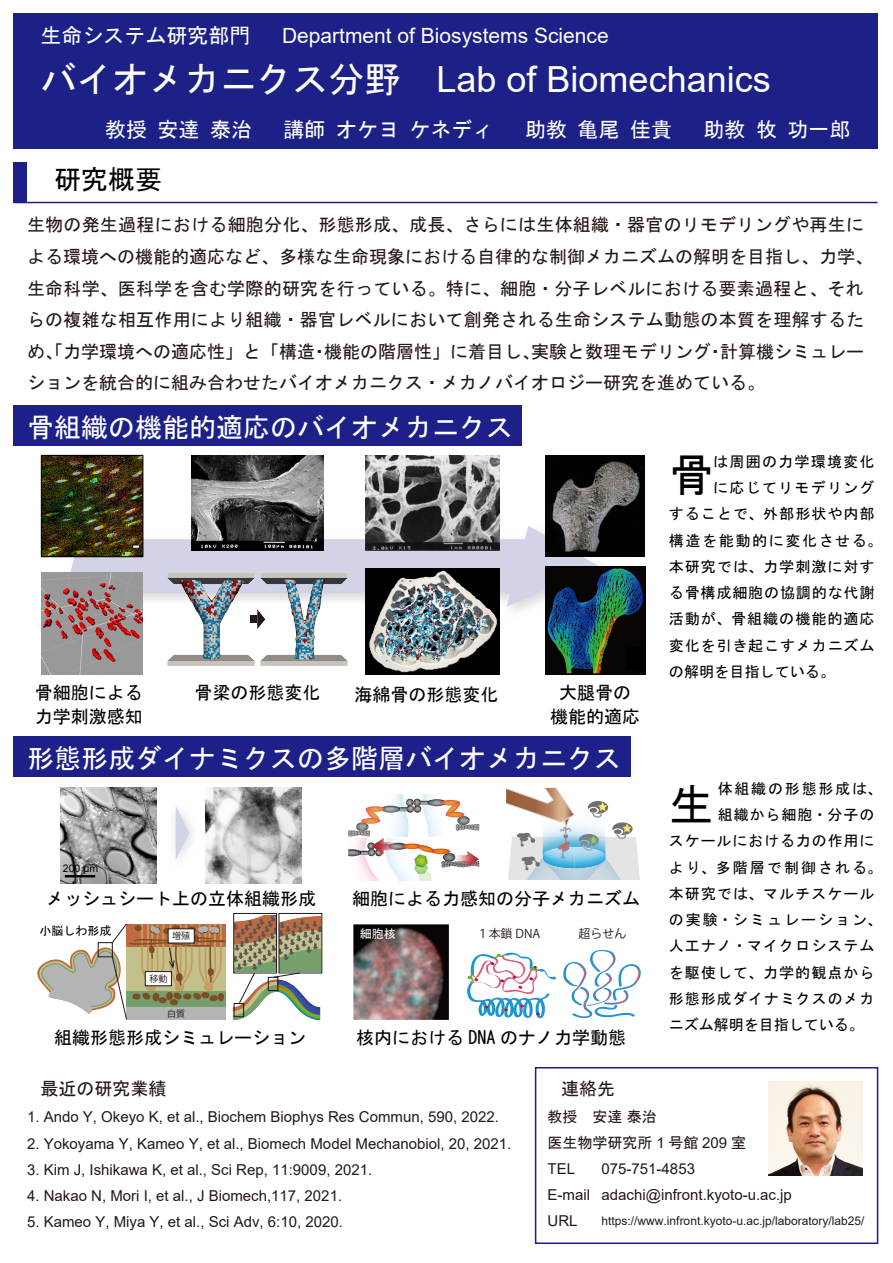
<style>
.page{position:relative;width:893px;height:1263px;background:#fff}
.page>*{position:absolute;margin:0;border:0;box-sizing:border-box;transform-origin:0 0}
.t1{font:45px "MS Gothic";color:#000}
.t2{font:36px "Arial";color:#fff}
.t3{font:27px "MS Gothic";color:#fff}
.t4{font:27px "MS Gothic";color:#000}
.t5{font:21px "Arial";color:#fff}
.t6{font:21px "MS Gothic";color:#fff}
.t7{font:18px/31.5px "MS Gothic";color:#231815}
.t8{font:18px/24px "MS Gothic";color:#000}
.t9{font:15px/26.2px "Arial";color:#231815}
.t10{font:15px "MS Gothic";letter-spacing:.06em;color:#000}
.t11{font:15px "MS Gothic";letter-spacing:.135em;color:#000}
.t12{font:15px "MS Gothic";color:#000}
.t13{font:15px/26.1px "MS Gothic";color:#231815}
.t14{font:15px "MS Gothic";letter-spacing:.1em;color:#000}
.t15{font:15px "MS Gothic";letter-spacing:.12em;color:#000}
.t16{font:12px "Arial";color:#231815}
.t17{font:12px "Koz Go Pro Regular 90 ms RKSJ H";color:#231815}
.t18{font:12px "MS Gothic";color:#000}
.t19{font:12px "MS Gothic";color:#fff}
.t20{font:10.5px "Arial";color:#000}
.t21{font:9px "Koz Go Pro Regular 90 ms RKSJ H";color:#231815}
.s1{font-family:"MS Gothic"}
.s2{font-family:"Arial"}
</style>
<div class="page">
<div style="left:14px;top:14px;width:864px;height:134px;background:#1d2087"></div>
<div style="left:14px;top:162px;width:13px;height:40px;background:#1d2088"></div>
<hr style="left:14px;top:202px;width:864px;height:1px;background:#1d2088">
<div style="left:14px;top:405px;width:508px;height:41px;background:#1d2088"></div>
<img style="left:366px;top:455px;width:133px;height:71px">
<img style="left:191px;top:455px;width:133px;height:71px">
<img style="left:546px;top:455px;width:99px;height:102px">
<img style="left:545px;top:566px;width:100px;height:108px">
<img style="left:43px;top:457px;width:98px;height:98px">
<div style="left:41px;top:455px;width:102px;height:102px;border:1px solid #000"></div>
<img style="left:41px;top:572px;width:88px;height:102px">
<div style="left:14px;top:736px;width:617px;height:41px;background:#1d2088"></div>
<div style="left:535px;top:1067px;width:343px;height:177px;border:2px solid #1d2087"></div>
<img style="left:768px;top:1081px;width:94px;height:94px">
<img style="left:387px;top:629px;width:112px;height:45px">
<img style="left:129px;top:629px;width:93px;height:46px">
<img style="left:222px;top:629px;width:165px;height:46px">
<img style="left:65px;top:526px;width:534px;height:103px">
<div style="left:250px;top:615px;width:7px;height:8px;background:#231815"></div>
<img style="left:232px;top:973px;width:89px;height:48px">
<div style="left:233px;top:913px;width:44px;height:60px;border:1px solid #221714"></div>
<svg style="left:234px;top:915px;width:87px;height:89px"></svg>
<div style="left:234px;top:1003px;width:10px;height:14px;border:1px solid #221714"></div>
<div style="left:268px;top:977px;width:10px;height:14px;border:1px solid #221714"></div>
<svg style="left:37px;top:923px;width:189px;height:97px"></svg>
<img style="left:61px;top:788px;width:96px;height:96px">
<img style="left:205px;top:788px;width:96px;height:96px">
<img style="left:174px;top:806px;width:19px;height:53px">
<svg style="left:176px;top:806px;width:13px;height:53px"></svg>
<svg style="left:348px;top:795px;width:132px;height:85px"></svg>
<svg style="left:506px;top:788px;width:134px;height:92px"></svg>
<img style="left:542px;top:788px;width:64px;height:80px">
<img style="left:353px;top:925px;width:96px;height:95px">
<svg style="left:467px;top:952px;width:89px;height:66px"></svg>
<svg style="left:563px;top:950px;width:78px;height:68px"></svg>
<p class="t5" style="left:40px;top:21px;width:570px"><span class="s1">生命システム研究部門　</span> Department of Biosystems Science</p>
<h2 class="t2" style="left:40px;top:55px;width:732px"><span class="s1">バイオメカニクス分野　</span>Lab of Biomechanics</h2>
<p class="t6" style="left:105px;top:119px;width:747px">教授 安達 泰治　 講師 オケヨ ケネディ　 助教 亀尾 佳貴　 助教 牧 功一郎</p>
<h3 class="t4" style="left:54px;top:166px;width:109px">研究概要</h3>
<p class="t7" style="left:27px;top:209px;width:848px">生物の発生過程における細胞分化、形態形成、成長、さらには生体組織・器官のリモデリングや再生による環境への機能的適応など、多様な生命現象における自律的な制御メカニズムの解明を目指し、力学、生命科学、医科学を含む学際的研究を行っている。特に、細胞・分子レベルにおける要素過程と、それらの複雑な相互作用により組織・器官レベルにおいて創発される生命システム動態の本質を理解するため、「力学環境への適応性」と「構造・機能の階層性」に着目し、実験と数理モデリング・計算機シミュレーションを統合的に組み合わせたバイオメカニクス・メカノバイオロジー研究を進めている。</p>
<h3 class="t3" style="left:27px;top:413px;width:487px">骨組織の機能的適応のバイオメカニクス</h3>
<p class="t8" style="left:35px;top:681px;width:110px">骨細胞による力学刺激感知</p>
<p class="t8" style="left:195px;top:681px;width:127px">骨梁の形態変化</p>
<p class="t8" style="left:354px;top:682px;width:145px">海綿骨の形態変化</p>
<p class="t8" style="left:550px;top:681px;width:91px;text-align:center">大腿骨の機能的適応</p>
<h3 class="t3" style="left:27px;top:745px;width:595px">形態形成ダイナミクスの多階層バイオメカニクス</h3>
<p class="t20" style="left:63px;top:861px;width:37px">200 µm</p>
<p class="t8" style="left:46px;top:886px;width:271px">メッシュシート上の立体組織形成</p>
<p class="t18" style="left:39px;top:925px;width:73px">小脳しわ形成</p>
<p class="t21" style="left:172px;top:931px;width:19px">増殖</p>
<p class="t21" style="left:149px;top:974px;width:19px">移動</p>
<p class="t21" style="left:167px;top:1008px;width:19px">白質</p>
<p class="t8" style="left:54px;top:1026px;width:253px">組織形態形成シミュレーション</p>
<p class="t8" style="left:352px;top:886px;width:289px">細胞による力感知の分子メカニズム</p>
<p class="t19" style="left:360px;top:928px;width:37px">細胞核</p>
<p class="t17" style="left:477px;top:927px;width:65px">１本鎖 DNA</p>
<p class="t17" style="left:578px;top:927px;width:49px">超らせん</p>
<p class="t8" style="left:356px;top:1026px;width:271px">核内における DNA のナノ力学動態</p>
<p class="t10" style="left:713px;top:454px;width:163px">は周囲の力学環境変化</p>
<p class="t10" style="left:713px;top:480px;width:163px">に応じてリモデリング</p>
<p class="t10" style="left:669px;top:506px;width:207px">することで、外部形状や内部</p>
<p class="t14" style="left:669px;top:533px;width:215px">構造を能動的に変化させる。</p>
<p class="t10" style="left:669px;top:559px;width:207px">本研究では、力学刺激に対す</p>
<p class="t10" style="left:669px;top:585px;width:207px">る骨構成細胞の協調的な代謝</p>
<p class="t10" style="left:669px;top:611px;width:207px">活動が、骨組織の機能的適応</p>
<p class="t10" style="left:669px;top:638px;width:207px">変化を引き起こすメカニズム</p>
<p class="t12" style="left:669px;top:664px;width:168px">の解明を目指している。</p>
<h1 class="t1" style="left:669px;top:453px;width:47px">骨</h1>
<p class="t15" style="left:718px;top:781px;width:166px">体組織の形態形成は、</p>
<p class="t10" style="left:718px;top:807px;width:158px">組織から細胞・分子の</p>
<p class="t10" style="left:669px;top:833px;width:207px">スケールにおける力の作用に</p>
<p class="t11" style="left:669px;top:860px;width:215px">より、多階層で制御される。</p>
<p class="t10" style="left:669px;top:886px;width:207px">本研究では、マルチスケール</p>
<p class="t11" style="left:669px;top:912px;width:215px">の実験・シミュレーション、</p>
<p class="t10" style="left:669px;top:938px;width:207px">人工ナノ・マイクロシステム</p>
<p class="t10" style="left:669px;top:965px;width:207px">を駆使して、力学的観点から</p>
<p class="t10" style="left:669px;top:991px;width:207px">形態形成ダイナミクスのメカ</p>
<p class="t12" style="left:669px;top:1017px;width:196px">ニズム解明を目指している。</p>
<h1 class="t1" style="left:669px;top:782px;width:46px">生</h1>
<p class="t7" style="left:40px;top:1072px;width:127px">最近の研究業績</p>
<p class="t9" style="left:27px;top:1104px;width:473px">1. Ando Y, Okeyo K, et al., Biochem Biophys Res Commun, 590, 2022.</p>
<p class="t9" style="left:27px;top:1130px;width:486px">2. Yokoyama Y, Kameo Y, et al., Biomech Model Mechanobiol, 20, 2021.</p>
<p class="t9" style="left:27px;top:1156px;width:347px">3. Kim J, Ishikawa K, et al., Sci Rep, 11:9009, 2021.</p>
<p class="t9" style="left:27px;top:1183px;width:317px">4. Nakao N, Mori I, et al., J Biomech,117, 2021.</p>
<p class="t9" style="left:27px;top:1209px;width:318px">5. Kameo Y, Miya Y, et al., Sci Adv, 6:10, 2020.</p>
<p class="t7" style="left:561px;top:1072px;width:55px">連絡先</p>
<p class="t13" style="left:548px;top:1103px;width:200px">教授 安達泰治<br>医生物学研究所 <span class="s2">1</span> 号館 <span class="s2">209</span> 室</p>
<p class="t9" style="left:548px;top:1155px;width:29px">TEL</p>
<p class="t9" style="left:548px;top:1155px;width:246px;text-indent:54px">075-751-4853<br>E-mail adachi@infront.kyoto-u.ac.jp<br>URL</p>
<p class="t16" style="left:602px;top:1213px;width:264px">https://www.infront.kyoto-u.ac.jp/laboratory/lab25/</p>
</div>
